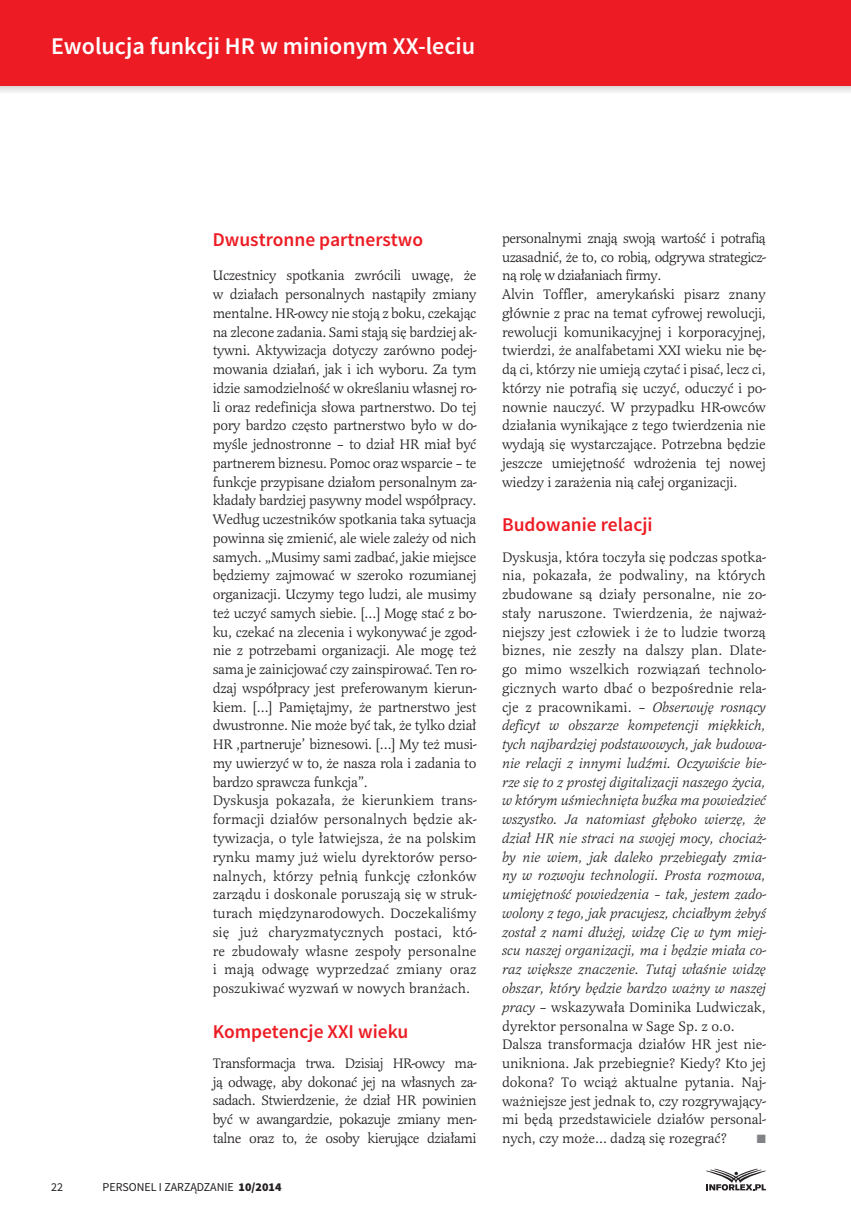
<style>
.page{position:relative;width:851px;height:1212px;background:#fff}
.page>*{position:absolute;margin:0;border:0;box-sizing:border-box;transform-origin:0 0}
.t1{font:600 24px "Source Sans Pro";color:#fff}
.t2{font:600 19.5px "Source Sans Pro";color:#ed1c24}
.t3{font:14.25px/18.8px "Latienne TEE";letter-spacing:-.025em;color:#231f20}
.t4{font:italic 14.25px/18.8px "Latienne TEE";color:#231f20}
.t5{font:12px "Source Sans Pro";color:#231f20}
.t6{font:12px "Zapf Dingbats";color:#808285}
.s1{font-weight:900}
.s2{font-style:normal}
</style>
<div class="page">
<svg style="left:0;top:85px;width:850px;height:7px;background:#e6c9ca"></svg>
<svg style="left:706px;top:1168px;width:59px;height:22px"></svg>
<div style="left:0;top:0;width:850px;height:85px;background:#ed1c24"></div>
<h1 class="t1" style="left:51px;top:31px;width:425px">Ewolucja funkcji HR w minionym XX-leciu</h1>
<p class="t5" style="left:51px;top:1179px;width:13px">22</p>
<h2 class="t2" style="left:213px;top:227px;width:212px">Dwustronne partnerstwo</h2>
<p class="t3" style="left:213px;top:266px;width:265px">Uczestnicy spotkania zwrócili uwagę, że w działach personalnych nastąpiły zmiany mentalne. HR-owcy nie stoją z boku, czekając na zlecone zadania. Sami stają się bardziej ak&shy;tywni. Aktywizacja dotyczy zarówno podej&shy;mowania działań, jak i ich wyboru. Za tym idzie samodzielność w określaniu własnej ro&shy;li oraz redefinicja słowa partnerstwo. Do tej pory bardzo często partnerstwo było w do&shy;myśle jednostronne – to dział HR miał być partnerem biznesu. Pomoc oraz wsparcie – te funkcje przypisane działom personalnym za&shy;kładały bardziej pasywny model współpracy.<br>Według uczestników spotkania taka sytuacja powinna się zmienić, ale wiele zależy od nich samych. „Musimy sami zadbać, jakie miejsce będziemy zajmować w szeroko rozumianej organizacji. Uczymy tego ludzi, ale musimy też uczyć samych siebie. […] Mogę stać z bo&shy;ku, czekać na zlecenia i wykonywać je zgod&shy;nie z potrzebami organizacji. Ale mogę też sama je zainicjować czy zainspirować. Ten ro&shy;dzaj współpracy jest preferowanym kierun&shy;kiem. […] Pamiętajmy, że partnerstwo jest dwustronne. Nie może być tak, że tylko dział HR ‚partneruje’ biznesowi. […] My też musi&shy;my uwierzyć w to, że nasza rola i zadania to bardzo sprawcza funkcja”.<br>Dyskusja pokazała, że kierunkiem trans&shy;formacji działów personalnych będzie ak&shy;tywizacja, o tyle łatwiejsza, że na polskim rynku mamy już wielu dyrektorów perso&shy;nalnych, którzy pełnią funkcję członków zarządu i doskonale poruszają się w struk&shy;turach międzynarodowych. Doczekaliśmy się już charyzmatycznych postaci, któ&shy;re zbudowały własne zespoły personalne i mają odwagę wyprzedzać zmiany oraz poszukiwać wyzwań w nowych branżach.</p>
<h2 class="t2" style="left:213px;top:1019px;width:197px">Kompetencje XXI wieku</h2>
<p class="t3" style="left:213px;top:1054px;width:265px;text-align:justify">Transformacja trwa. Dzisiaj HR-owcy ma&shy;ją odwagę, aby dokonać jej na własnych za&shy;sadach. Stwierdzenie, że dział HR powinien być w awangardzie, pokazuje zmiany men&shy;talne oraz to, że osoby kierujące działami</p>
<p class="t5" style="left:103px;top:1179px;width:180px">PERSONEL I ZARZĄDZANIE <span class="s1">10/2014</span></p>
<p class="t3" style="left:502px;top:229px;width:265px">personalnymi znają swoją wartość i potrafią uzasadnić, że to, co robią, odgrywa strategicz&shy;ną rolę w działaniach firmy.<br>Alvin Toffler, amerykański pisarz znany głównie z prac na temat cyfrowej rewolucji, rewolucji komunikacyjnej i korporacyjnej, twierdzi, że analfabetami XXI wieku nie bę&shy;dą ci, którzy nie umieją czytać i pisać, lecz ci, którzy nie potrafią się uczyć, oduczyć i po&shy;nownie nauczyć. W przypadku HR-owców działania wynikające z tego twierdzenia nie wydają się wystarczające. Potrzebna będzie jeszcze umiejętność wdrożenia tej nowej wiedzy i zarażenia nią całej organizacji.</p>
<h2 class="t2" style="left:502px;top:512px;width:152px">Budowanie relacji</h2>
<p class="t4" style="left:502px;top:547px;width:266px"><span class="s2">Dyskusja, która toczyła się podczas spotka&shy;nia, pokazała, że podwaliny, na których zbudowane są działy personalne, nie zo&shy;stały naruszone. Twierdzenia, że najważ&shy;niejszy jest człowiek i że to ludzie tworzą biznes, nie zeszły na dalszy plan. Dlate&shy;go mimo wszelkich rozwiązań technolo&shy;gicznych warto dbać o bezpośrednie rela&shy;cje z pracownikami. –</span> Obserwuję rosnący deficyt w obszarze kompetencji miękkich, tych najbardziej podstawowych, jak budowa&shy;nie relacji z innymi ludźmi. Oczywiście bie&shy;rze się to z prostej digitalizacji naszego życia, w którym uśmiechnięta buźka ma powiedzieć wszystko. Ja natomiast głęboko wierzę, że dział HR nie straci na swojej mocy, chociaż&shy;by nie wiem, jak daleko przebiegały zmia&shy;ny w rozwoju technologii. Prosta rozmowa, umiejętność powiedzenia – tak, jestem zado&shy;wolony z tego, jak pracujesz, chciałbym żebyś został z nami dłużej, widzę Cię w tym miej&shy;scu naszej organizacji, ma i będzie miała co&shy;raz większe znaczenie. Tutaj właśnie widzę obszar, który będzie bardzo ważny w naszej pracy <span class="s2">– wskazywała Dominika Ludwiczak, dyrektor personalna w Sage Sp. z o.o.<br>Dalsza transformacja działów HR jest nie&shy;unikniona. Jak przebiegnie? Kiedy? Kto jej dokona? To wciąż aktualne pytania. Naj&shy;ważniejsze jest jednak to, czy rozgrywający&shy;mi będą przedstawiciele działów personal&shy;nych, czy może… dadzą się rozegrać?</span></p>
<p class="t6" style="left:756px;top:1133px;width:11px">■</p>
</div>
